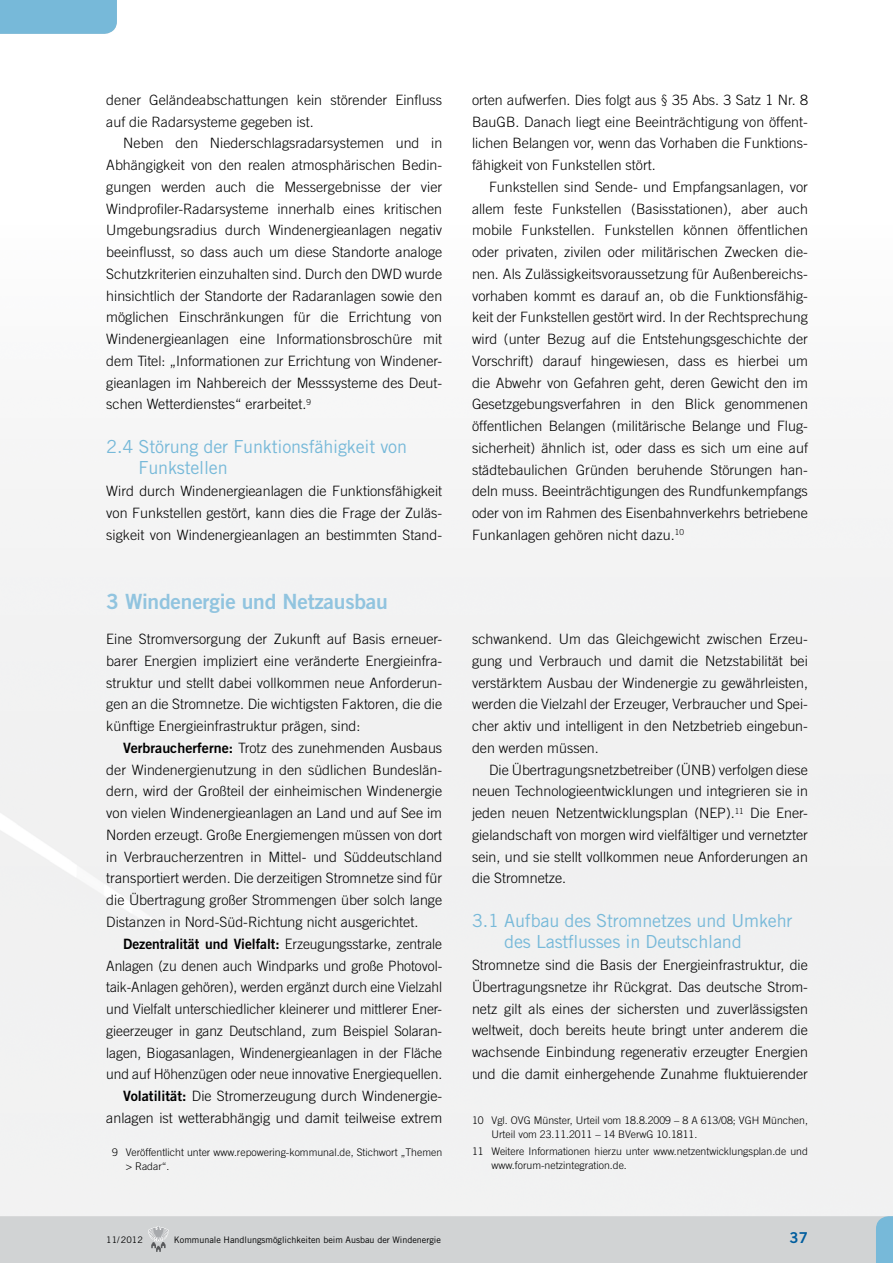
<style>
.page{position:relative;width:893px;height:1263px;background:#fff}
.page>*{position:absolute;margin:0;border:0;box-sizing:border-box;transform-origin:0 0}
.t1{font:21px "Trade Gothic Bold Two";letter-spacing:-.01em;color:#91c4df}
.t2{font:18px/21.6px "Trade Gothic";letter-spacing:-.01em;color:#77b9d9}
.t3{font:15px "Trade Gothic Bold Two";color:#005d9e}
.t4{font:300 14.25px/21.8px "Trade Gothic";color:#000;text-align:justify}
.t5{font:14.25px "Trade Gothic Bold Two";letter-spacing:-.005em;color:#000}
.t6{font:300 10.5px/13.5px "Trade Gothic";color:#000}
.t7{font:9px "Trade Gothic";color:#000}
.s1{font-family:"Trade Gothic Bold Two";font-weight:400}
.s2{font-family:"Trade Gothic";font-weight:300}
</style>
<div class="page">
<div style="left:0;top:0;width:117px;height:34px;background:#77b9d9"></div>
<div style="left:0;top:1216px;width:893px;height:47px;background:#d1d3d4"></div>
<p class="t4" style="left:106px;top:89px;width:337px">dener Geländeabschattungen kein störender Einfluss auf die Radarsysteme gegeben ist.</p>
<p class="t4" style="left:106px;top:132px;width:337px;text-indent:17px">Neben den Niederschlagsradarsystemen und in Abhängigkeit von den realen atmosphärischen Bedin&shy;gungen werden auch die Messergebnisse der vier Windprofiler-Radarsysteme innerhalb eines kritischen Umgebungsradius durch Windenergieanlagen negativ beeinflusst, so dass auch um diese Standorte analoge Schutzkriterien einzuhalten sind. Durch den DWD wurde hinsichtlich der Standorte der Radaranlagen sowie den möglichen Einschränkungen für die Errichtung von Windenergieanlagen eine Informationsbroschüre mit dem Titel: „Informationen zur Errichtung von Windener&shy;gieanlagen im Nahbereich der Messsysteme des Deut&shy;schen Wetterdienstes“ erarbeitet.<sup>9</sup></p>
<p class="t2" style="left:139px;top:435px;width:270px;text-indent:-32px">2.4 Störung der Funktionsfähigkeit von<br>Funkstellen</p>
<p class="t4" style="left:106px;top:480px;width:337px">Wird durch Windenergieanlagen die Funktionsfähigkeit von Funkstellen gestört, kann dies die Frage der Zuläs&shy;sigkeit von Windenergieanlagen an bestimmten Stand-</p>
<h1 class="t1" style="left:106px;top:589px;width:283px">3 Windenergie und Netzausbau</h1>
<p class="t4" style="left:106px;top:628px;width:337px">Eine Stromversorgung der Zukunft auf Basis erneuer&shy;barer Energien impliziert eine veränderte Energieinfra&shy;struktur und stellt dabei vollkommen neue Anforderun&shy;gen an die Stromnetze. Die wichtigsten Faktoren, die die künftige Energieinfrastruktur prägen, sind:</p>
<p class="t4" style="left:106px;top:737px;width:337px;text-indent:17px"><span class="s1">Verbraucherferne:</span> Trotz des zunehmenden Ausbaus der Windenergienutzung in den südlichen Bundeslän&shy;dern, wird der Großteil der einheimischen Windenergie von vielen Windenergieanlagen an Land und auf See im Norden erzeugt. Große Energiemengen müssen von dort in Verbraucherzentren in Mittel- und Süddeutschland transportiert werden. Die derzeitigen Stromnetze sind für die Übertragung großer Strommengen über solch lange Distanzen in Nord-Süd-Richtung nicht ausgerichtet.</p>
<p class="t5" style="left:123px;top:935px;width:320px">Dezentralität und Vielfalt: <span class="s2">Erzeugungsstarke, zentrale</span></p>
<p class="t4" style="left:106px;top:954px;width:337px;text-align:right">Anlagen (zu denen auch Windparks und große Photovol&shy;taik-Anlagen gehören), werden ergänzt durch eine Vielzahl und Vielfalt unterschiedlicher kleinerer und mittlerer Ener&shy;gieerzeuger in ganz Deutschland, zum Beispiel Solaran&shy;lagen, Biogasanlagen, Windenergieanlagen in der Fläche und auf Höhenzügen oder neue innovative Energiequellen.<br><span class="s1">Volatilität:</span> Die Stromerzeugung durch Windenergie&shy;anlagen ist wetterabhängig und damit teilweise extrem</p>
<p class="t6" style="left:126px;top:1145px;width:318px;text-indent:-14px">9 Veröffentlicht unter www.repowering-kommunal.de, Stichwort „Themen &gt; Radar“.</p>
<p class="t4" style="left:472px;top:89px;width:337px">orten aufwerfen. Dies folgt aus § 35 Abs. 3 Satz 1 Nr. 8<br>BauGB. Danach liegt eine Beeinträchtigung von öffent&shy;lichen Belangen vor, wenn das Vorhaben die Funktions&shy;fähigkeit von Funkstellen stört.</p>
<p class="t4" style="left:472px;top:176px;width:337px;text-indent:17px">Funkstellen sind Sende- und Empfangsanlagen, vor allem feste Funkstellen (Basisstationen), aber auch mobile Funkstellen. Funkstellen können öffentlichen oder privaten, zivilen oder militärischen Zwecken die&shy;nen. Als Zulässigkeitsvoraussetzung für Außenbereichs&shy;vorhaben kommt es darauf an, ob die Funktionsfähig&shy;keit der Funkstellen gestört wird. In der Rechtsprechung wird (unter Bezug auf die Entstehungsgeschichte der Vorschrift) darauf hingewiesen, dass es hierbei um die Abwehr von Gefahren geht, deren Gewicht den im Gesetzgebungsverfahren in den Blick genommenen öffentlichen Belangen (militärische Belange und Flug&shy;sicherheit) ähnlich ist, oder dass es sich um eine auf städtebaulichen Gründen beruhende Störungen han&shy;deln muss. Beeinträchtigungen des Rundfunkempfangs oder von im Rahmen des Eisenbahnverkehrs betriebene Funkanlagen gehören nicht dazu.<sup>10</sup></p>
<p class="t4" style="left:472px;top:628px;width:337px">schwankend. Um das Gleichgewicht zwischen Erzeu&shy;gung und Verbrauch und damit die Netzstabilität bei verstärktem Ausbau der Windenergie zu gewährleisten, werden die Vielzahl der Erzeuger, Verbraucher und Spei&shy;cher aktiv und intelligent in den Netzbetrieb eingebun&shy;den werden müssen.</p>
<p class="t4" style="left:472px;top:758px;width:337px;text-indent:17px">Die Übertragungsnetzbetreiber (ÜNB) verfolgen diese neuen Technologieentwicklungen und integrieren sie in jeden neuen Netzentwicklungsplan (NEP).<sup>11</sup> Die Ener&shy;gielandschaft von morgen wird vielfältiger und vernetzter sein, und sie stellt vollkommen neue Anforderungen an die Stromnetze.</p>
<p class="t2" style="left:504px;top:909px;width:290px;text-indent:-32px">3.1 Aufbau des Stromnetzes und Umkehr des Lastflusses in Deutschland</p>
<p class="t4" style="left:472px;top:954px;width:337px">Stromnetze sind die Basis der Energieinfrastruktur, die Übertragungsnetze ihr Rückgrat. Das deutsche Strom&shy;netz gilt als eines der sichersten und zuverlässigsten weltweit, doch bereits heute bringt unter anderem die wachsende Einbindung regenerativ erzeugter Energien und die damit einhergehende Zunahme fluktuierender</p>
<p class="t6" style="left:491px;top:1113px;width:318px;text-indent:-19px">10 Vgl. OVG Münster, Urteil vom 18.8.2009 – 8 A 613/08; VGH München,<br>Urteil vom 23.11.2011 – 14 BVerwG 10.1811.</p>
<p class="t6" style="left:491px;top:1145px;width:318px;text-indent:-19px">11 Weitere Informationen hierzu unter www.netzentwicklungsplan.de und www.forum-netzintegration.de.</p>
<p class="t7" style="left:106px;top:1234px;width:38px">11/2012</p>
<p class="t7" style="left:174px;top:1234px;width:269px">Kommunale Handlungsmöglichkeiten beim Ausbau der Windenergie</p>
<p class="t3" style="left:790px;top:1228px;width:20px">37</p>
</div>
